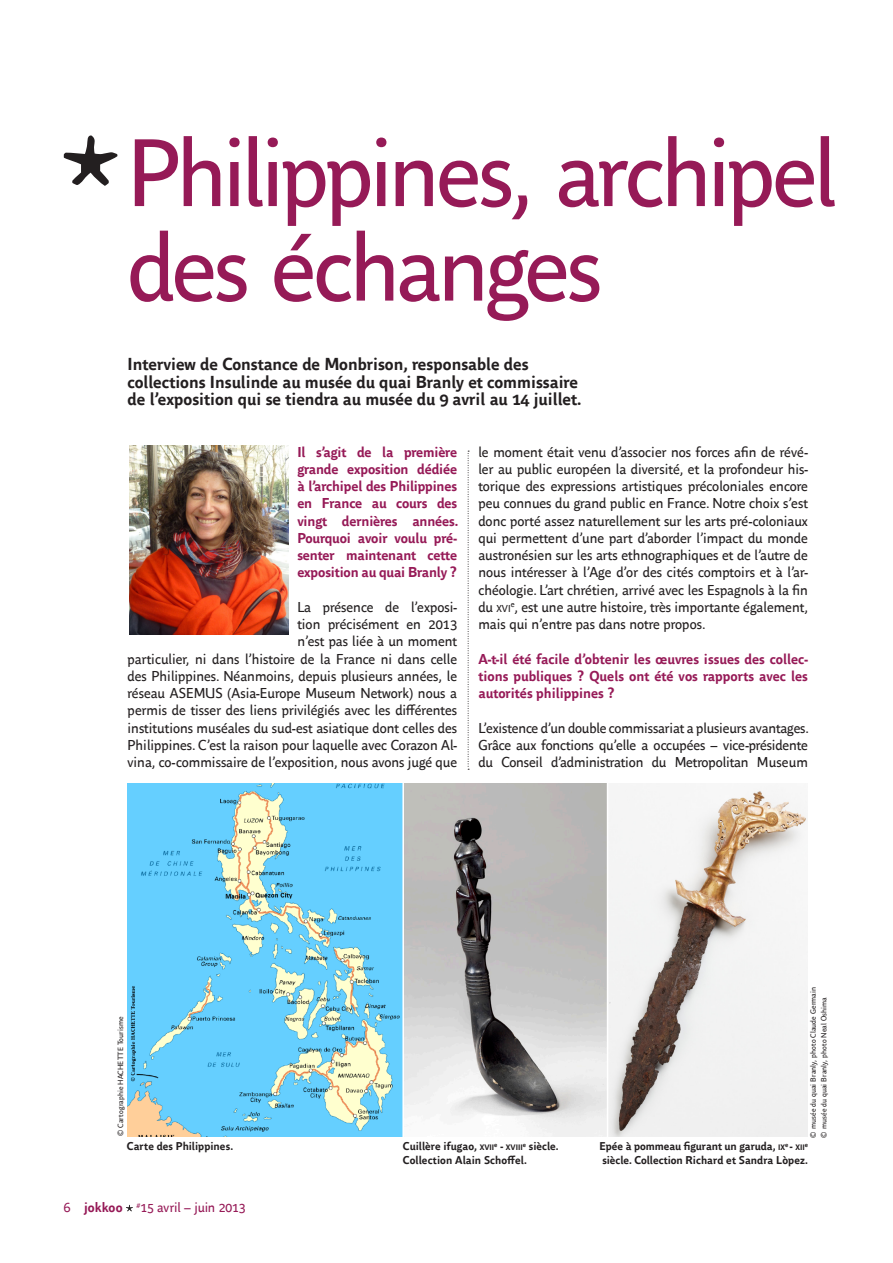
<style>
.page{position:relative;width:893px;height:1263px;background:#fff}
.page>*{position:absolute;margin:0;border:0;box-sizing:border-box;transform-origin:0 0}
.t1{font:94.5px/94.5px "Parisine Office";letter-spacing:-.04em;color:#961a57}
.t2{font:700 17.25px/17.2px "Parisine Office";color:#231f20}
.t3{font:14.25px/17.2px "Parisine Office";color:#231f20;text-align:justify}
.t4{font:700 14.25px/17.2px "Parisine Office";letter-spacing:-.005em;color:#961a57;text-align:justify}
.t5{font:13.5px "Parisine Office";letter-spacing:-.01em;color:#961a57}
.t6{font:700 11.25px/13.5px "Parisine Office";letter-spacing:.005em;color:#231f20}
.t7{font:10.05px "Parisine Office";color:#231f20}
.t8{font:700 7.8px "Parisine Office";color:#231f20}
.t9{font:7.5px "Parisine Office";letter-spacing:.015em;color:#231f20}
.t10{font:700 6.45px "Parisine Office";color:#231f20}
.s1{font-size:14.25px}
.s2{font-weight:700}
.s3{font-size:7.8px}
.s4{font-size:11.25px}
</style>
<div class="page">
<img style="left:128px;top:783px;width:448px;height:353px">
<svg style="left:126px;top:1205px;width:7px;height:6px"></svg>
<svg style="left:468px;top:451px;width:1px;height:319px"></svg>
<svg style="left:64px;top:135px;width:53px;height:51px"></svg>
<img style="left:130px;top:446px;width:159px;height:188px">
<img style="left:576px;top:783px;width:232px;height:353px">
<hr style="left:580px;top:781px;width:2px;height:371px;background:#fff">
<hr style="left:402px;top:776px;width:2px;height:367px;background:#fff">
<hr style="left:607px;top:779px;width:1px;height:361px;background:#fff">
<p class="t1" style="left:127px;top:121px;width:711px">Philippines, archipel des échanges</p>
<p class="t2" style="left:128px;top:355px;width:455px">Interview de Constance de Monbrison, responsable des collections Insulinde au musée du quai Branly et commissaire de l’exposition qui se tiendra au musée du 9 avril au 14 juillet.</p>
<p class="t4" style="left:297px;top:442px;width:162px">Il s’agit de la première grande exposition dédiée à l’archipel des Philippines en France au cours des vingt dernières années.<br>Pourquoi avoir voulu pré&shy;senter maintenant cette exposition au quai Branly ?</p>
<p class="t3" style="left:128px;top:598px;width:331px;text-align:right">La présence de l’exposi-<br>tion précisément en 2013<br>n’est pas liée à un moment<br>particulier, ni dans l’histoire de la France ni dans celle des Philippines. Néanmoins, depuis plusieurs années, le réseau ASEMUS (Asia-Europe Museum Network) nous a permis de tisser des liens privilégiés avec les différentes institutions muséales du sud-est asiatique dont celles des Philippines. C’est la raison pour laquelle avec Corazon Al&shy;vina, co-commissaire de l’exposition, nous avons jugé que</p>
<p class="t3" style="left:478px;top:442px;width:331px">le moment était venu d’associer nos forces afin de révé&shy;ler au public européen la diversité, et la profondeur his&shy;torique des expressions artistiques précoloniales encore peu connues du grand public en France. Notre choix s’est donc porté assez naturellement sur les arts pré-coloniaux qui permettent d’une part d’aborder l’impact du monde austronésien sur les arts ethnographiques et de l’autre de nous intéresser à l’Age d’or des cités comptoirs et à l’ar&shy;chéologie. L’art chrétien, arrivé avec les Espagnols à la fin</p>
<p class="t7" style="left:478px;top:601px;width:34px"><span class="s1">du</span> xvi</p>
<p class="t3" style="left:478px;top:598px;width:331px;text-indent:32px"><sup>e</sup>, est une autre histoire, très importante également, mais qui n’entre pas dans notre propos.</p>
<p class="t4" style="left:478px;top:649px;width:331px">A-t-il été facile d’obtenir les œuvres issues des collec&shy;tions publiques ? Quels ont été vos rapports avec les autorités philippines ?</p>
<p class="t3" style="left:478px;top:718px;width:332px">L’existence d’un double commissariat a plusieurs avantages.<br>Grâce aux fonctions qu’elle a occupées – vice-présidente du Conseil d’administration du Metropolitan Museum</p>
<p class="t9" style="left:115px;top:1136px;width:121px;rotate:-90deg">© Cartographie HACHETTE Tourisme</p>
<p class="t6" style="left:127px;top:1138px;width:108px">Carte des Philippines.</p>
<p class="t5" style="left:64px;top:1198px;width:183px">6 <span class="s2">jokkoo</span> <sup>#</sup>15 avril – juin 2013</p>
<p class="t6" style="left:403px;top:1139px;width:93px">Cuillère ifugao, <span class="s3">XVII</span></p>
<p class="t8" style="left:494px;top:1142px;width:30px"><sup>e</sup> <span class="s4">-</span> XVIII</p>
<p class="t6" style="left:403px;top:1139px;width:157px;text-indent:120px"><sup>e</sup> siècle.<br>Collection Alain Schoffel.</p>
<p class="t9" style="left:808px;top:1137px;width:152px;rotate:-90deg">© musée du quai Branly, photo Claude Germain</p>
<p class="t9" style="left:818px;top:1137px;width:142px;rotate:-90deg">© musée du quai Branly, photo Neal Oshima</p>
<p class="t6" style="left:599px;top:1139px;width:187px">Epée à pommeau figurant un garuda, <span class="s3">IX</span></p>
<p class="t8" style="left:785px;top:1142px;width:21px"><sup>e</sup> <span class="s4">-</span> XII</p>
<p class="t10" style="left:805px;top:1139px;width:5px">e</p>
<p class="t6" style="left:602px;top:1152px;width:207px">siècle. Collection Richard et Sandra Lòpez.</p>
</div>
